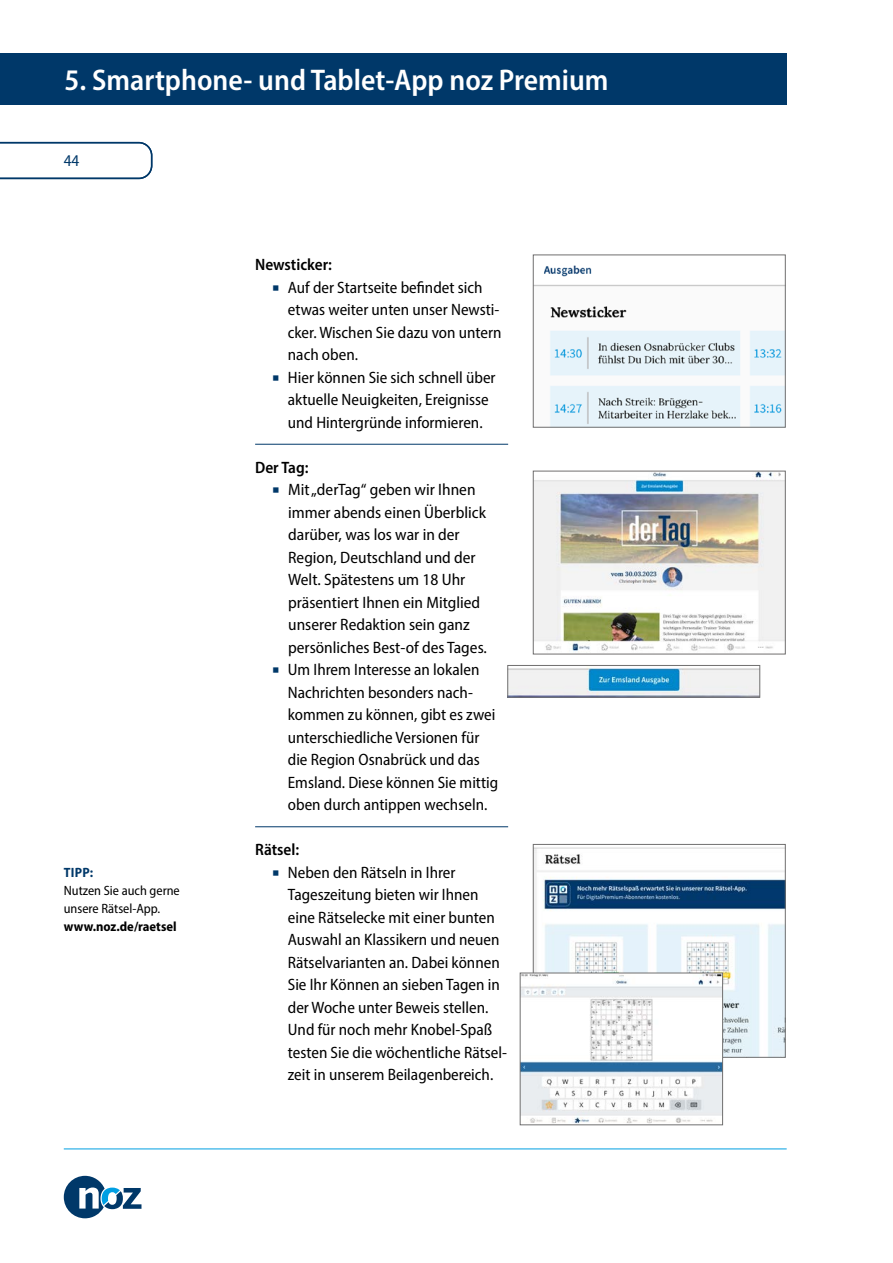
<style>
.page{position:relative;width:893px;height:1263px;background:#fff}
.page>*{position:absolute;margin:0;border:0;box-sizing:border-box;transform-origin:0 0}
.t1{font:600 semi-condensed 30px "Myriad Pro";color:#fff}
.t2{font:semi-condensed 16.5px/22.5px "Myriad Pro";color:#000}
.t3{font:600 semi-condensed 16.5px "Myriad Pro";color:#000}
.t4{font:semi-condensed 16.5px "Myriad Pro";color:#003869}
.t5{font:semi-condensed 13.5px/18px "Myriad Pro";color:#000}
.t6{font:700 semi-condensed 13.5px "Myriad Pro";color:#000}
.t7{font:700 semi-condensed 13.5px "Myriad Pro";color:#003869}
.s1{color:#003869}
</style>
<div class="page">
<svg style="left:0;top:141px;width:153px;height:39px"></svg>
<svg style="left:64px;top:1176px;width:77px;height:42px"></svg>
<hr style="left:64px;top:1148px;width:723px;height:1px;background:#009fe3">
<div style="left:0;top:54px;width:787px;height:51px;background:#003869"></div>
<hr style="left:255px;top:444px;width:253px;height:1px;background:#003869">
<hr style="left:255px;top:826px;width:253px;height:1px;background:#003869">
<img style="left:535px;top:265px;width:249px;height:160px">
<div style="left:533px;top:255px;width:253px;height:172px;border:1px solid #706f6f"></div>
<img style="left:535px;top:473px;width:249px;height:179px">
<div style="left:533px;top:471px;width:253px;height:183px;border:1px solid #706f6f"></div>
<img style="left:535px;top:847px;width:249px;height:209px">
<div style="left:533px;top:844px;width:253px;height:214px;border:1px solid #706f6f"></div>
<img style="left:522px;top:975px;width:199px;height:148px">
<div style="left:520px;top:973px;width:203px;height:152px;border:1px solid #706f6f"></div>
<img style="left:509px;top:667px;width:249px;height:29px">
<div style="left:507px;top:665px;width:253px;height:33px;border:1px solid #706f6f"></div>
<h1 class="t1" style="left:65px;top:61px;width:545px">5. Smartphone- und Tablet-App noz Premium</h1>
<p class="t4" style="left:64px;top:151px;width:17px">44</p>
<p class="t7" style="left:64px;top:864px;width:31px">TIPP:</p>
<p class="t5" style="left:64px;top:881px;width:118px">Nutzen Sie auch gerne unsere Rätsel-App.</p>
<p class="t6" style="left:64px;top:918px;width:114px">www.noz.de/raetsel</p>
<p class="t3" style="left:255px;top:254px;width:78px">Newsticker:</p>
<p class="t2" style="left:288px;top:276px;width:215px;text-indent:-16px"><span class="s1">○</span> Auf der Startseite befindet sich etwas weiter unten unser Newsti&shy;cker. Wischen Sie dazu von untern nach oben.</p>
<p class="t2" style="left:272px;top:366px;width:225px;text-align:center"><span class="s1">○</span> Hier können Sie sich schnell über aktuelle Neuigkeiten, Ereignisse und Hintergründe informieren.</p>
<p class="t3" style="left:255px;top:457px;width:55px">Der Tag:</p>
<p class="t2" style="left:288px;top:478px;width:200px;text-indent:-16px"><span class="s1">○</span> Mit „derTag“ geben wir Ihnen immer abends einen Überblick darüber, was los war in der<br>Region, Deutschland und der<br>Welt. Spätestens um 18 Uhr präsentiert Ihnen ein Mitglied unserer Redaktion sein ganz persönliches Best-of des Tages.</p>
<p class="t2" style="left:288px;top:658px;width:212px;text-indent:-16px"><span class="s1">○</span> Um Ihrem Interesse an lokalen<br>Nachrichten besonders nach&shy;kommen zu können, gibt es zwei unterschiedliche Versionen für die Region Osnabrück und das<br>Emsland. Diese können Sie mittig oben durch antippen wechseln.</p>
<p class="t3" style="left:255px;top:839px;width:46px">Rätsel:</p>
<p class="t2" style="left:288px;top:861px;width:221px;text-indent:-16px"><span class="s1">○</span> Neben den Rätseln in Ihrer<br>Tageszeitung bieten wir Ihnen eine Rätselecke mit einer bunten<br>Auswahl an Klassikern und neuen<br>Rätselvarianten an. Dabei können<br>Sie Ihr Können an sieben Tagen in der Woche unter Beweis stellen.<br>Und für noch mehr Knobel-Spaß testen Sie die wöchentliche Rätsel&shy;zeit in unserem Beilagenbereich.</p>
</div>
